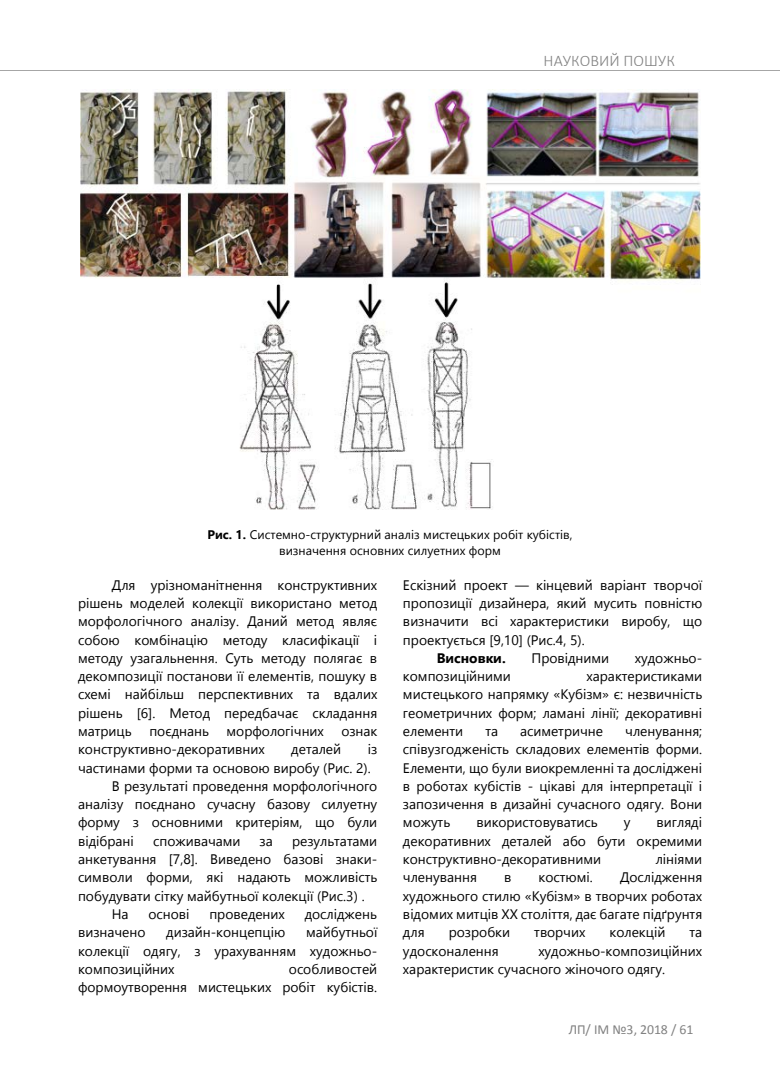
<style>
.page{position:relative;width:780px;height:1088px;background:#fff}
.page>*{position:absolute;margin:0;border:0;box-sizing:border-box;transform-origin:0 0}
.t1{font:300 16.25px "Calibri";color:#818181}
.t2{font:13.75px/18.2px "Segoe UI";color:#000;text-align:justify}
.t3{font:13.75px "Calibri";letter-spacing:-.005em;color:#818181}
.t4{font:700 13.75px "Segoe UI";color:#000}
.t5{font:12.5px "Segoe UI";color:#000}
.s1{font-weight:700}
</style>
<div class="page">
<hr style="left:0;top:71px;width:780px;height:1px;background:#a6a6a6">
<img style="left:81px;top:89px;width:619px;height:420px">
<p class="t1" style="left:543px;top:51px;width:133px">НАУКОВИЙ ПОШУК</p>
<p class="t5" style="left:207px;top:524px;width:366px"><span class="s1">Рис. 1.</span> Системно-структурний аналіз мистецьких робіт кубістів,</p>
<p class="t5" style="left:279px;top:541px;width:223px">визначення основних силуетних форм</p>
<p class="t2" style="left:78px;top:575px;width:301px;text-indent:34px">Для урізноманітнення конструктивних рішень моделей колекції використано метод морфологічного аналізу. Даний метод являє собою комбінацію методу класифікації і методу узагальнення. Суть методу полягає в декомпозиції постанови її елементів, пошуку в схемі найбільш перспективних та вдалих рішень [6]. Метод передбачає складання матриць</p>
<p class="t2" style="left:403px;top:575px;width:301px">Ескізний проект — кінцевий варіант творчої пропозиції дизайнера, який мусить повністю визначити всі характеристики виробу, що проектується [9,10] (Рис.4, 5).</p>
<p class="t4" style="left:436px;top:647px;width:70px">Висновки.</p>
<p class="t2" style="left:531px;top:649px;width:79px">Провідними</p>
<p class="t2" style="left:634px;top:649px;width:69px">художньо-</p>
<p class="t2" style="left:403px;top:667px;width:109px">композиційними</p>
<p class="t2" style="left:403px;top:667px;width:301px;text-indent:183px">характеристиками мистецького напрямку «Кубізм» є: незвичність геометричних форм; ламані лінії; декоративні елементи</p>
<p class="t2" style="left:149px;top:722px;width:61px">поєднань</p>
<p class="t2" style="left:226px;top:722px;width:99px">морфологічних</p>
<p class="t2" style="left:341px;top:722px;width:37px">ознак</p>
<p class="t2" style="left:78px;top:740px;width:188px">конструктивно-декоративних</p>
<p class="t2" style="left:291px;top:740px;width:51px">деталей</p>
<p class="t2" style="left:403px;top:722px;width:301px;text-indent:222px">членування; співузгодженість складових елементів форми.<br>Елементи, що були виокремленні та досліджені в роботах кубістів - цікаві для інтерпретації і запозичення в дизайні сучасного одягу. Вони можуть</p>
<p class="t2" style="left:485px;top:722px;width:14px">та</p>
<p class="t2" style="left:520px;top:722px;width:84px">асиметричне</p>
<p class="t2" style="left:78px;top:740px;width:300px;text-indent:290px">із частинами форми та основою виробу (Рис. 2).</p>
<p class="t2" style="left:78px;top:777px;width:301px;text-indent:34px">В результаті проведення морфологічного аналізу поєднано сучасну базову силуетну форму з основними критеріям, що були відібрані</p>
<p class="t2" style="left:403px;top:813px;width:301px;text-indent:253px">вигляді декоративних деталей або бути окремими конструктивно-декоративними</p>
<p class="t2" style="left:476px;top:813px;width:123px">використовуватись</p>
<p class="t2" style="left:624px;top:813px;width:8px">у</p>
<p class="t2" style="left:78px;top:831px;width:301px;text-indent:214px">результатами анкетування [7,8]. Виведено базові знаки&shy;символи форми, які надають можливість побудувати сітку майбутньої колекції (Рис.3) .</p>
<p class="t2" style="left:112px;top:905px;width:18px">На</p>
<p class="t2" style="left:148px;top:905px;width:43px">основі</p>
<p class="t2" style="left:209px;top:905px;width:77px">проведених</p>
<p class="t2" style="left:305px;top:905px;width:74px">досліджень</p>
<p class="t2" style="left:78px;top:923px;width:69px">визначено</p>
<p class="t2" style="left:166px;top:923px;width:120px">дизайн-концепцію</p>
<p class="t2" style="left:153px;top:831px;width:89px">споживачами</p>
<p class="t2" style="left:259px;top:831px;width:15px">за</p>
<p class="t2" style="left:655px;top:850px;width:48px">лініями</p>
<p class="t2" style="left:403px;top:868px;width:301px;text-indent:217px">Дослідження художнього стилю «Кубізм» в творчих роботах відомих митців ХХ століття, дає багате підґрунтя для</p>
<p class="t2" style="left:403px;top:868px;width:75px">членування</p>
<p class="t2" style="left:504px;top:868px;width:9px">в</p>
<p class="t2" style="left:538px;top:868px;width:56px">костюмі.</p>
<p class="t2" style="left:449px;top:923px;width:63px">розробки</p>
<p class="t2" style="left:534px;top:923px;width:53px">творчих</p>
<p class="t2" style="left:609px;top:923px;width:57px">колекцій</p>
<p class="t2" style="left:689px;top:923px;width:14px">та</p>
<p class="t2" style="left:403px;top:941px;width:97px">удосконалення</p>
<p class="t2" style="left:78px;top:923px;width:301px;text-indent:228px">майбутньої колекції одягу, з урахуванням художньо&shy;композиційних</p>
<p class="t2" style="left:403px;top:941px;width:300px;text-indent:135px">художньо-композиційних характеристик сучасного жіночого одягу.</p>
<p class="t2" style="left:78px;top:960px;width:301px;text-align:right">особливостей<br>формоутворення мистецьких робіт кубістів.</p>
<p class="t3" style="left:568px;top:1020px;width:126px">ЛП/ ІМ №3, 2018 / 61</p>
</div>
